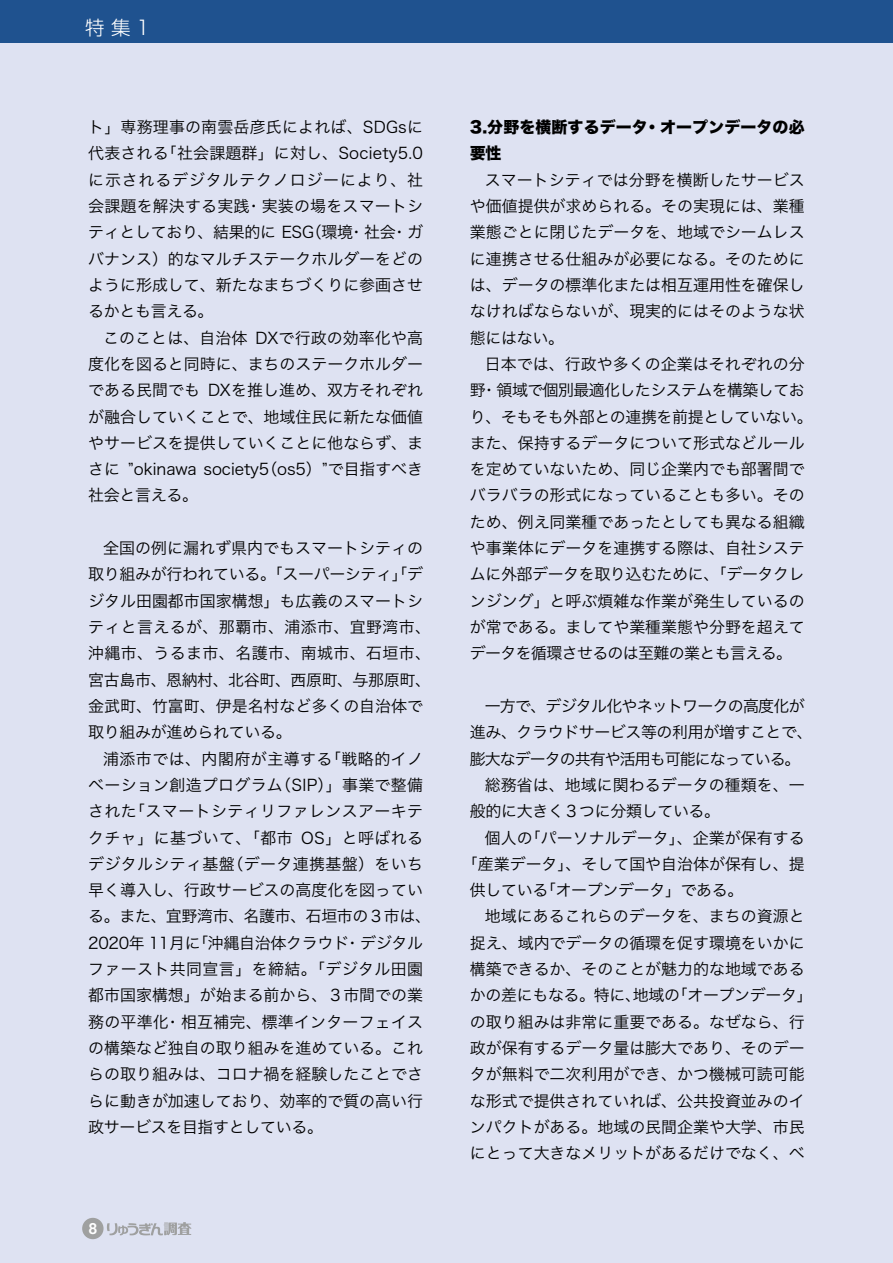
<style>
.page{position:relative;width:893px;height:1263px;background:#dee2f2}
.page>*{position:absolute;margin:0;border:0;box-sizing:border-box;transform-origin:0 0}
.t1{font:300 19.5px "Shin Go Pro";color:#fff}
.t2{font:15.9px/26.2px "Hira Kaku Pro W3";color:#000;text-align:justify}
.t3{font:15.9px "Hira Kaku Pro W3";letter-spacing:-.02em;color:#000}
.t4{font:15.9px/26.2px "Hira Kaku Std N W8";letter-spacing:.01em;color:#000}
.t5{font:15.9px "Hira Kaku Pro W3";letter-spacing:-.025em;color:#000}
.t6{font:15.9px "Hira Kaku Pro W3";letter-spacing:-.06em;color:#000}
.t7{font:15.9px "Hira Kaku Pro W3";letter-spacing:-.045em;color:#000}
.t8{font:14.85px "Midashi Go Pro MB31";color:#fff}
</style>
<div class="page">
<svg style="left:107px;top:1222px;width:85px;height:13px"></svg>
<div style="left:82px;top:1218px;width:22px;height:21px;background:#9fa0a0;border-radius:50%"></div>
<div style="left:0;top:0;width:893px;height:43px;background:#1f528f"></div>
<p class="t1" style="left:85px;top:12px;width:67px">特 集1</p>
<p class="t2" style="left:88px;top:113px;width:336px">ト」専務理事の南雲岳彦氏によれば、SDGsに代表される「社会課題群」に対し、Society5.0に示されるデジタルテクノロジーにより、社会課題を解決する実践・実装の場をスマートシティとしており、結果的に ESG（環境・社会・ガバナンス）的なマルチステークホルダーをどのように形成して、新たなまちづくりに参画させるかとも言える。</p>
<p class="t2" style="left:88px;top:323px;width:336px;text-indent:15px">このことは、自治体 DXで行政の効率化や高度化を図ると同時に、まちのステークホルダーである民間でも DXを推し進め、双方それぞれが融合していくことで、地域住民に新たな価値やサービスを提供していくことに他ならず、まさに ”okinawa society5（os5）”で目指すべき社会と言える。</p>
<p class="t2" style="left:88px;top:534px;width:344px;text-align:left;text-indent:15px">全国の例に漏れず県内でもスマートシティの取り組みが行われている。「スーパーシティ」「デジタル田園都市国家構想」も広義のスマートシティと言えるが、那覇市、浦添市、宜野湾市、沖縄市、うるま市、名護市、南城市、石垣市、宮古島市、恩納村、北谷町、西原町、与那原町、金武町、竹富町、伊是名村など多くの自治体で取り組みが進められている。</p>
<p class="t2" style="left:88px;top:744px;width:344px;text-align:left;text-indent:15px">浦添市では、内閣府が主導する「戦略的イノベーション創造プログラム（SIP）」事業で整備された「スマートシティリファレンスアーキテクチャ」に基づいて、「都市 OS」と呼ばれるデジタルシティ基盤（データ連携基盤）をいち早く導入し、行政サービスの高度化を図っている。また、宜野湾市、名護市、石垣市の３市は、<br>2020年 11月に「沖縄自治体クラウド・デジタルファースト共同宣言」を締結。「デジタル田園都市国家構想」が始まる前から、３市間での業務の平準化・相互補完、標準インターフェイスの構築など独自の取り組みを進めている。これらの取り組みは、コロナ禍を経験したことでさらに動きが加速しており、効率的で質の高い行政サービスを目指すとしている。</p>
<p class="t8" style="left:89px;top:1216px;width:10px">8</p>
<p class="t4" style="left:470px;top:114px;width:336px">3.分野を横断するデータ・オープンデータの必要性</p>
<p class="t2" style="left:470px;top:165px;width:336px;text-indent:15px">スマートシティでは分野を横断したサービスや価値提供が求められる。その実現には、業種業態ごとに閉じたデータを、地域でシームレスに連携させる仕組みが必要になる。そのためには、データの標準化または相互運用性を確保しなければならないが、現実的にはそのような状態にはない。</p>
<p class="t2" style="left:470px;top:350px;width:344px;text-align:left;text-indent:15px">日本では、行政や多くの企業はそれぞれの分野・領域で個別最適化したシステムを構築しており、そもそも外部との連携を前提としていない。また、保持するデータについて形式などルールを定めていないため、同じ企業内でも部署間でバラバラの形式になっていることも多い。そのため、例え同業種であったとしても異なる組織や事業体にデータを連携する際は、自社システムに外部データを取り込むために、「データクレンジング」と呼ぶ煩雑な作業が発生しているのが常である。ましてや業種業態や分野を超えてデータを循環させるのは至難の業とも言える。</p>
<p class="t7" style="left:485px;top:692px;width:321px">一方で、デジタル化やネットワークの高度化が</p>
<p class="t5" style="left:470px;top:718px;width:344px">進み、クラウドサービス等の利用が増すことで、</p>
<p class="t6" style="left:470px;top:744px;width:332px">膨大なデータの共有や活用も可能になっている。</p>
<p class="t2" style="left:485px;top:771px;width:321px">総務省は、地域に関わるデータの種類を、一</p>
<p class="t3" style="left:470px;top:797px;width:252px">般的に大きく３つに分類している。</p>
<p class="t2" style="left:485px;top:823px;width:321px">個人の「パーソナルデータ」、企業が保有する</p>
<p class="t2" style="left:462px;top:850px;width:344px">「産業データ」、そして国や自治体が保有し、提</p>
<p class="t3" style="left:470px;top:876px;width:275px">供している「オープンデータ」である。</p>
<p class="t2" style="left:485px;top:902px;width:321px">地域にあるこれらのデータを、まちの資源と</p>
<p class="t2" style="left:470px;top:928px;width:336px">捉え、域内でデータの循環を促す環境をいかに</p>
<p class="t2" style="left:470px;top:955px;width:336px">構築できるか、そのことが魅力的な地域である</p>
<p class="t3" style="left:470px;top:981px;width:344px">かの差にもなる。特に、地域の「オープンデータ」</p>
<p class="t2" style="left:470px;top:1007px;width:336px">の取り組みは非常に重要である。なぜなら、行</p>
<p class="t2" style="left:470px;top:1034px;width:336px">政が保有するデータ量は膨大であり、そのデー</p>
<p class="t2" style="left:470px;top:1060px;width:336px">タが無料で二次利用ができ、かつ機械可読可能</p>
<p class="t2" style="left:470px;top:1086px;width:336px">な形式で提供されていれば、公共投資並みのイ</p>
<p class="t2" style="left:470px;top:1113px;width:336px">ンパクトがある。地域の民間企業や大学、市民</p>
<p class="t2" style="left:470px;top:1139px;width:336px">にとって大きなメリットがあるだけでなく、ベ</p>
</div>
